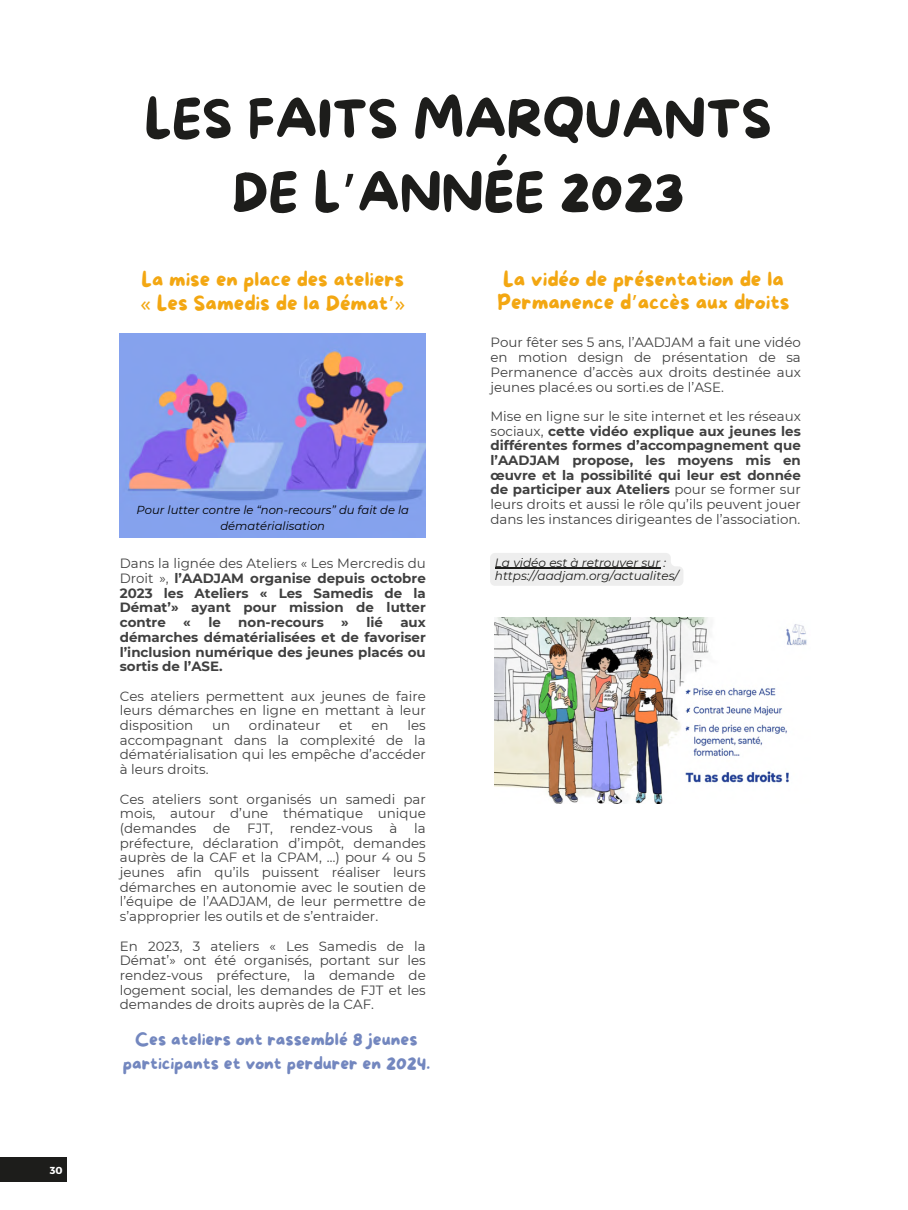
<style>
.page{position:relative;width:908px;height:1210px;background:#fff}
.page>*{position:absolute;margin:0;border:0;box-sizing:border-box;transform-origin:0 0}
.t1{font:52.67px/73.5px "More Sugar";color:#1d1d1b;text-align:center}
.t2{font:20.54px "More Sugar";color:#f3a712}
.t3{font:20.2px "More Sugar";color:#f3a712}
.t4{font:17.22px/23.9px "More Sugar";color:#7387bf;text-align:center}
.t5{font:13.4px/14.7px "Montserrat";color:#404040;text-align:justify}
.t6{font:700 13.4px/14.7px "Montserrat";color:#404040;text-align:justify}
.t7{font:italic 12.07px/13.4px "Montserrat";color:#1d1d1b}
.t8{font:italic 11.55px/16px "Montserrat";color:#000;text-align:center}
.t9{font:700 10.15px "Montserrat";color:#fff}
.s1{font-family:"Noto Sans Gurmukhi"}
.s2{font-family:"Noto Sans"}
.s3{font-weight:400}
</style>
<div class="page">
<img style="left:494px;top:617px;width:313px;height:187px">
<img style="left:120px;top:334px;width:305px;height:204px">
<div style="left:490px;top:553px;width:193px;height:33px;background:#eee"></div>
<hr style="left:494px;top:567px;width:166px;height:2px;background:#1d1d1b">
<div style="left:0;top:1157px;width:67px;height:24px;background:#1d1d1b"></div>
<p class="t9" style="left:50px;top:1163px;width:14px">30</p>
<h2 class="t1" style="left:144px;top:85px;width:628px">LES FAITS MARQUANTS<br>DE L<span class="s1">’</span>ANNÉE 2023</h2>
<p class="t3" style="left:141px;top:268px;width:264px">La mise en place des ateliers</p>
<p class="t2" style="left:503px;top:268px;width:282px">La vidéo de présentation de la</p>
<h4 class="t2" style="left:140px;top:292px;width:266px"><span class="s2">«</span> Les Samedis de la Démat<span class="s1">’</span><span class="s2">»</span></h4>
<p class="t2" style="left:497px;top:291px;width:294px">Permanence d<span class="s1">’</span>accès aux droits</p>
<h4 class="t8" style="left:136px;top:502px;width:274px">Pour lutter contre le “non-recours” du fait de la dématérialisation</h4>
<h4 class="t6" style="left:120px;top:556px;width:307px"><span class="s3">Dans la lignée des Ateliers « Les Mercredis du Droit »,</span> l’AADJAM organise depuis octobre 2023 les Ateliers « Les Samedis de la Démat’» ayant pour mission de lutter contre</h4>
<h4 class="t6" style="left:183px;top:615px;width:9px">«</h4>
<h4 class="t6" style="left:208px;top:615px;width:14px">le</h4>
<h4 class="t6" style="left:238px;top:615px;width:87px">non-recours</h4>
<h4 class="t6" style="left:341px;top:615px;width:43px">» lié</h4>
<h4 class="t6" style="left:120px;top:615px;width:307px;text-indent:280px">aux démarches dématérialisées et de favoriser l’inclusion numérique des jeunes placés ou sortis de l’ASE.</h4>
<h4 class="t5" style="left:120px;top:688px;width:307px">Ces ateliers permettent aux jeunes de faire leurs démarches en ligne en mettant à leur disposition</h4>
<h4 class="t5" style="left:120px;top:718px;width:307px;text-indent:288px">les accompagnant dans la complexité de la dématérialisation qui les empêche d’accéder à leurs droits.</h4>
<h4 class="t5" style="left:120px;top:791px;width:307px">Ces ateliers sont organisés un samedi par mois, autour d’une thématique unique (demandes</h4>
<h4 class="t5" style="left:212px;top:718px;width:20px">un</h4>
<h4 class="t5" style="left:249px;top:718px;width:73px">ordinateur</h4>
<h4 class="t5" style="left:339px;top:718px;width:15px">et</h4>
<h4 class="t5" style="left:371px;top:718px;width:19px">en</h4>
<h4 class="t5" style="left:120px;top:821px;width:307px;text-indent:294px">la préfecture, déclaration d’impôt, demandes auprès de la CAF et la CPAM, …) pour 4 ou 5 jeunes afin qu’ils puissent réaliser leurs démarches en autonomie avec le soutien de l’équipe de l’AADJAM, de leur permettre de s’approprier les outils et de s’entraider.</h4>
<h3 class="t5" style="left:120px;top:938px;width:307px">En 2023, 3 ateliers « Les Samedis de la Démat’» ont été organisés, portant sur les rendez-vous préfecture, la demande de logement social, les demandes de FJT et les demandes de droits auprès de la CAF.</h3>
<h4 class="t5" style="left:213px;top:821px;width:19px">de</h4>
<h4 class="t5" style="left:247px;top:821px;width:27px">FJT,</h4>
<h4 class="t5" style="left:289px;top:821px;width:84px">rendez-vous</h4>
<h4 class="t5" style="left:389px;top:821px;width:9px">à</h4>
<p class="t4" style="left:123px;top:1029px;width:309px">Ces ateliers ont rassemblé 8 jeunes participants et vont perdurer en 2024.</p>
<h2 class="t5" style="left:490px;top:335px;width:312px">Pour fêter ses 5 ans, l’AADJAM a fait une vidéo en motion design de présentation de sa Permanence d’accès aux droits destinée aux jeunes placé.es ou sorti.es de l’ASE.</h2>
<h4 class="t6" style="left:490px;top:409px;width:312px"><span class="s3">Mise en ligne sur le site internet et les réseaux sociaux,</span> cette vidéo explique aux jeunes les différentes formes d’accompagnement que l’AADJAM propose, les moyens mis en œuvre et la possibilité qui leur est donnée de participer aux Ateliers <span class="s3">pour se former sur leurs droits et aussi le rôle qu’ils peuvent jouer dans les instances dirigeantes de l’association.</span></h4>
<h4 class="t7" style="left:494px;top:556px;width:185px">La vidéo est à retrouver sur : https://aadjam.org/actualites/</h4>
</div>
